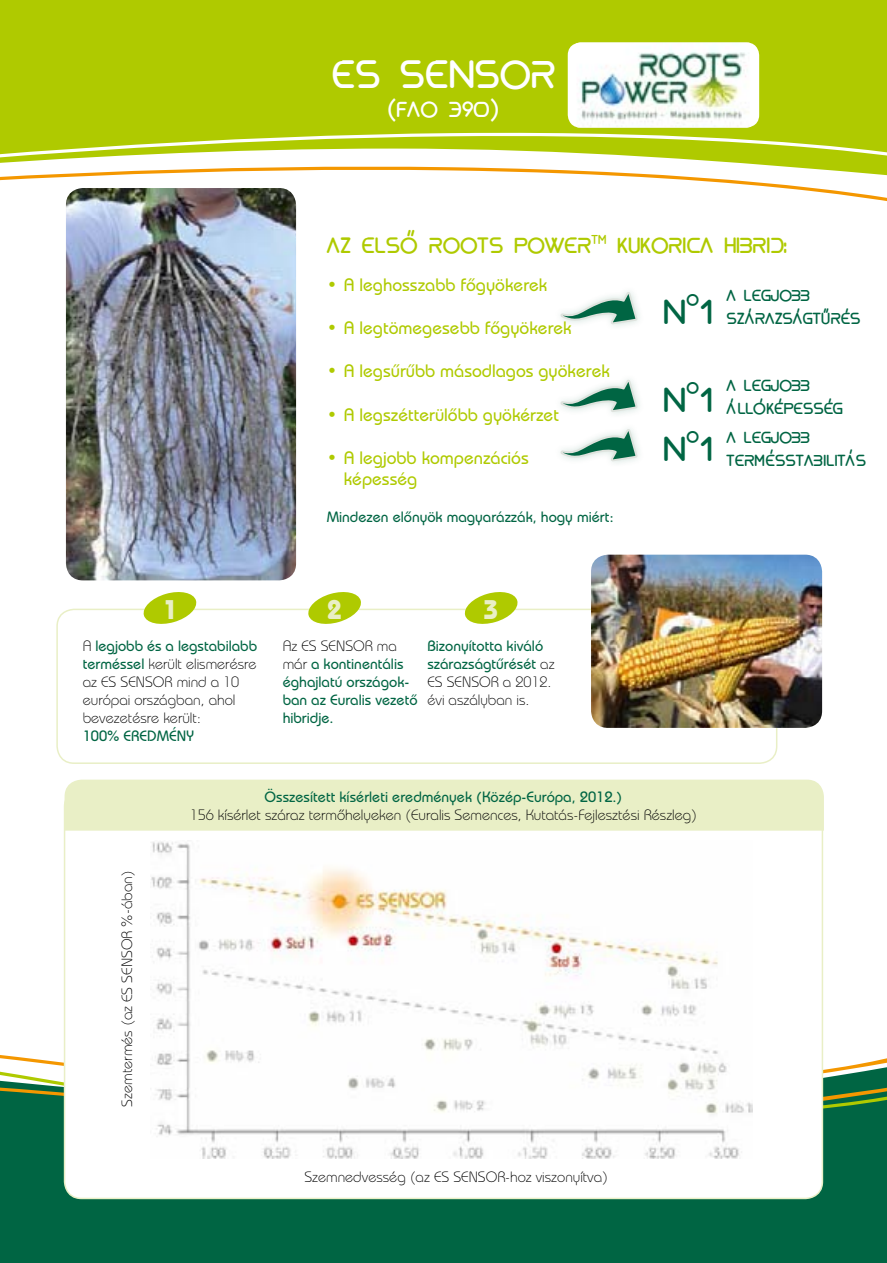
<style>
.page{position:relative;width:887px;height:1263px;background:#fff}
.page>*{position:absolute;margin:0;border:0;box-sizing:border-box;transform-origin:0 0}
.t1{font:48px "bioliquid";color:#fff}
.t2{font:42.3px "bioliquid";color:#006543}
.t3{font:27px "bioliquid";color:#afca00}
.t4{font:27px "bioliquid";color:#fff}
.t5{font:27px "H ITC Bauhaus Bold A";color:#e9efc6}
.t6{font:19.5px/23.4px "bioliquid";color:#006543}
.t7{font:18px/21.6px "H ITC Bauhaus Medium A";color:#afca00}
.t8{font:15px/18px "H ITC Bauhaus Light AA";color:#000}
.t9{font:15px/18px "H ITC Bauhaus Medium A";color:#006543}
.s1{font-family:"H ITC Bauhaus Medium A"}
.s2{font-family:"H ITC Bauhaus Light AA";color:#000}
.s3{font-family:"H ITC Bauhaus Medium A";color:#006543}
</style>
<div class="page">
<div style="left:0;top:0;width:887px;height:130px;background:#afca00"></div>
<svg style="left:0;top:130px;width:887px;height:34px;fill:#afca00"></svg>
<svg style="left:0;top:164px;width:887px;height:66px"></svg>
<div style="left:0;top:1144px;width:887px;height:119px;background:#006543"></div>
<div style="left:0;top:1124px;width:887px;height:20px;background:#006543"></div>
<svg style="left:0;top:1025px;width:887px;height:99px"></svg>
<div style="left:567px;top:43px;width:192px;height:85px;background:#fff;border-radius:13px"></div>
<img style="left:576px;top:43px;width:174px;height:85px">
<img style="left:66px;top:188px;width:230px;height:392px">
<div style="left:56px;top:609px;width:721px;height:155px;border:2px solid #e9efc6;border-radius:17px"></div>
<div style="left:65px;top:789px;width:757px;height:409px;background:#fff;border-radius:17px"></div>
<svg style="left:560px;top:291px;width:79px;height:35px"></svg>
<svg style="left:560px;top:379px;width:79px;height:35px"></svg>
<svg style="left:560px;top:429px;width:79px;height:34px"></svg>
<div style="left:65px;top:780px;width:759px;height:51px;background:#e9efc6"></div>
<img style="left:591px;top:555px;width:231px;height:173px">
<img style="left:151px;top:841px;width:601px;height:317px">
<svg style="left:142px;top:592px;width:56px;height:32px"></svg>
<svg style="left:306px;top:592px;width:57px;height:32px"></svg>
<svg style="left:463px;top:592px;width:56px;height:32px"></svg>
<h1 class="t1" style="left:331px;top:44px;width:226px">Es SENSOR</h1>
<h3 class="t4" style="left:386px;top:92px;width:115px"><span class="s1">(</span>Fao 390<span class="s1">)</span></h3>
<h3 class="t3" style="left:407px;top:209px;width:9px">,,</h3>
<h3 class="t3" style="left:327px;top:228px;width:461px">Az elsô ROOTS POWER<sup>TM</sup> kukorica hibrid:</h3>
<p class="t7" style="left:327px;top:274px;width:222px">• A leghosszabb fôgyökerek</p>
<p class="t7" style="left:327px;top:317px;width:246px">• A legtömegesebb fôgyökerek</p>
<p class="t7" style="left:327px;top:360px;width:285px">• A legsûrûbb másodlagos gyökerek</p>
<p class="t7" style="left:327px;top:403px;width:234px">• A legszétterülôbb gyökérzet</p>
<p class="t7" style="left:344px;top:446px;width:186px;text-indent:-17px">• A legjobb kompenzációs képesség</p>
<p class="t9" style="left:327px;top:507px;width:289px">Mindezen elônyök magyarázzák, hogy miért:</p>
<h2 class="t2" style="left:663px;top:285px;width:50px">N<span class="s1">°</span>1</h2>
<h3 class="t6" style="left:726px;top:282px;width:135px">A legjobb szárazságtûrés</h3>
<h3 class="t6" style="left:749px;top:293px;width:4px">,</h3>
<h3 class="t6" style="left:797px;top:293px;width:4px">,</h3>
<h3 class="t6" style="left:823px;top:293px;width:7px">,,</h3>
<h3 class="t6" style="left:845px;top:293px;width:4px">,</h3>
<h2 class="t2" style="left:663px;top:373px;width:50px">N<span class="s1">°</span>1</h2>
<h2 class="t2" style="left:663px;top:422px;width:50px">N<span class="s1">°</span>1</h2>
<h3 class="t6" style="left:726px;top:373px;width:118px">A legjobb áLLoképesség</h3>
<h3 class="t6" style="left:730px;top:383px;width:4px">,</h3>
<h3 class="t6" style="left:760px;top:383px;width:4px">,</h3>
<h3 class="t6" style="left:779px;top:383px;width:4px">,</h3>
<h3 class="t6" style="left:828px;top:383px;width:4px">,</h3>
<h3 class="t6" style="left:726px;top:424px;width:141px">A legjobb<br>TERMéSSTABILITáS</h3>
<h3 class="t6" style="left:770px;top:435px;width:4px">,</h3>
<h3 class="t6" style="left:849px;top:435px;width:4px">,</h3>
<h3 class="t5" style="left:162px;top:593px;width:17px">1</h3>
<h3 class="t5" style="left:327px;top:593px;width:17px">2</h3>
<h3 class="t5" style="left:483px;top:593px;width:17px">3</h3>
<p class="t9" style="left:83px;top:637px;width:176px"><span class="s2">A</span> legjobb és a legstabilabb</p>
<p class="t8" style="left:83px;top:655px;width:175px"><span class="s3">terméssel</span> került elismerésre az ES SENSOR mind a 10 európai országban, ahol bevezetésre került:</p>
<p class="t9" style="left:83px;top:727px;width:113px">100% EREDMÉNY</p>
<p class="t8" style="left:283px;top:637px;width:116px">Az ES SENSOR ma</p>
<p class="t9" style="left:283px;top:655px;width:136px"><span class="s2">már</span> a kontinentális éghajlatú országok&shy;ban az Euralis vezetô hibridje.</p>
<p class="t9" style="left:427px;top:637px;width:129px">Bizonyította kiváló szárazságtûrését <span class="s2">az</span></p>
<p class="t8" style="left:427px;top:673px;width:126px">ES SENSOR a 2012. évi aszályban is.</p>
<p class="t8" style="left:118px;top:1106px;width:237px;rotate:-90deg">Szemtermés (az Es Sensor %-ában)</p>
<p class="t9" style="left:264px;top:787px;width:359px">Összesített kísérleti eredmények (Közép-Európa, 2012.)</p>
<p class="t8" style="left:190px;top:805px;width:509px">156 kísérlet száraz termôhelyeken (Euralis Semences, Kutatás-Fejlesztési Részleg)</p>
<p class="t8" style="left:304px;top:1167px;width:305px">Szemnedvesség (az ES SENSOR-hoz viszonyítva)</p>
</div>
